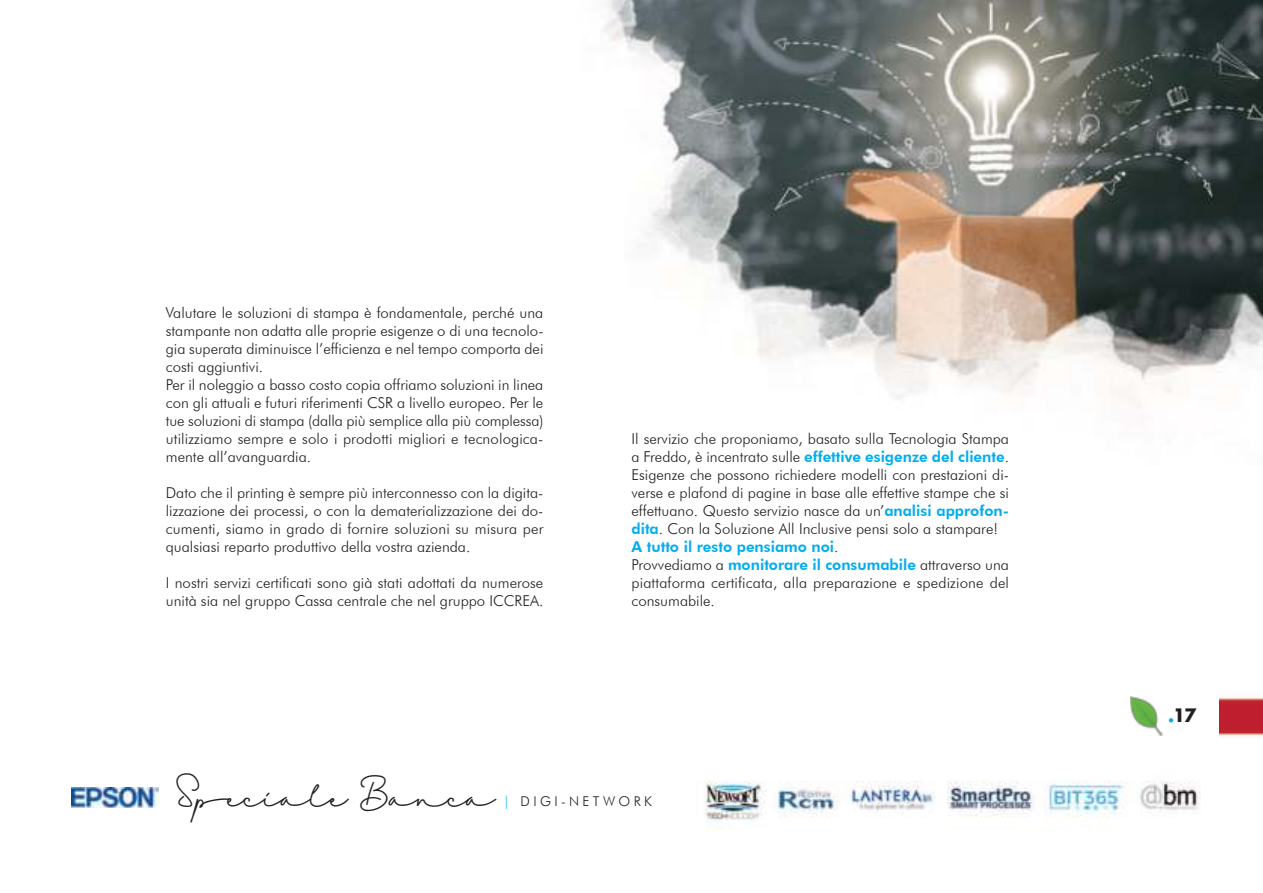
<style>
.page{position:relative;width:1263px;height:893px;background:#fff}
.page>*{position:absolute;margin:0;border:0;box-sizing:border-box;transform-origin:0 0}
.t1{font:45px "Danila";color:#221f1f}
.t2{font:700 18px "Futura";color:#221f1f}
.t3{font:300 15px/18px "Futura BT";color:#221f1f}
.t4{font:300 13.5px "Futura BT";letter-spacing:.25em;color:#221f1f}
.s1{font-weight:800;color:#00adef}
.s2{color:#00adef}
.s3{color:#00aae0}
</style>
<div class="page">
<img style="left:1220px;top:697px;width:43px;height:40px">
<svg style="left:158px;top:787px;width:1px;height:21px"></svg>
<img style="left:72px;top:787px;width:86px;height:21px">
<img style="left:1130px;top:697px;width:33px;height:38px">
<img style="left:705px;top:781px;width:496px;height:48px">
<img style="left:603px;top:0;width:660px;height:409px">
<p class="t3" style="left:166px;top:305px;width:379px">Valutare le soluzioni di stampa è fondamentale, perché una stampante non adatta alle proprie esigenze o di una tecnolo&shy;gia superata diminuisce l’efficienza e nel tempo comporta dei costi aggiuntivi.<br>Per il noleggio a basso costo copia offriamo soluzioni in linea con gli attuali e futuri riferimenti CSR a livello europeo. Per le tue soluzioni di stampa (dalla più semplice alla più complessa) utilizziamo sempre e solo i prodotti migliori e tecnologica&shy;mente all’avanguardia.</p>
<p class="t3" style="left:166px;top:485px;width:379px;text-align:justify">Dato che il printing è sempre più interconnesso con la digita&shy;lizzazione dei processi, o con la dematerializzazione dei do&shy;cumenti, siamo in grado di fornire soluzioni su misura per qualsiasi reparto produttivo della vostra azienda.</p>
<p class="t3" style="left:166px;top:575px;width:379px">I nostri servizi certificati sono già stati adottati da numerose unità sia nel gruppo Cassa centrale che nel gruppo ICCREA.</p>
<p class="t3" style="left:631px;top:431px;width:379px">Il servizio che proponiamo, basato sulla Tecnologia Stampa a Freddo, è incentrato sulle <span class="s1">effettive esigenze del cliente</span>.<br>Esigenze che possono richiedere modelli con prestazioni di&shy;verse e plafond di pagine in base alle effettive stampe che si effettuano. Questo servizio nasce da un’<span class="s1">analisi approfon&shy;dita</span>. Con la Soluzione All Inclusive pensi solo a stampare!<br><span class="s1">A tutto il resto pensiamo noi</span>.<br>Provvediamo a <span class="s1">monitorare il consumabile</span> attraverso una piattaforma certificata, alla preparazione e spedizione del consumabile.</p>
<h1 class="t1" style="left:176px;top:773px;width:321px">Speciale Banca</h1>
<p class="t4" style="left:503px;top:796px;width:150px"><span class="s2">|</span> DIGI-NETWORK</p>
<p class="t2" style="left:1168px;top:703px;width:29px"><span class="s3">.</span>17</p>
</div>
